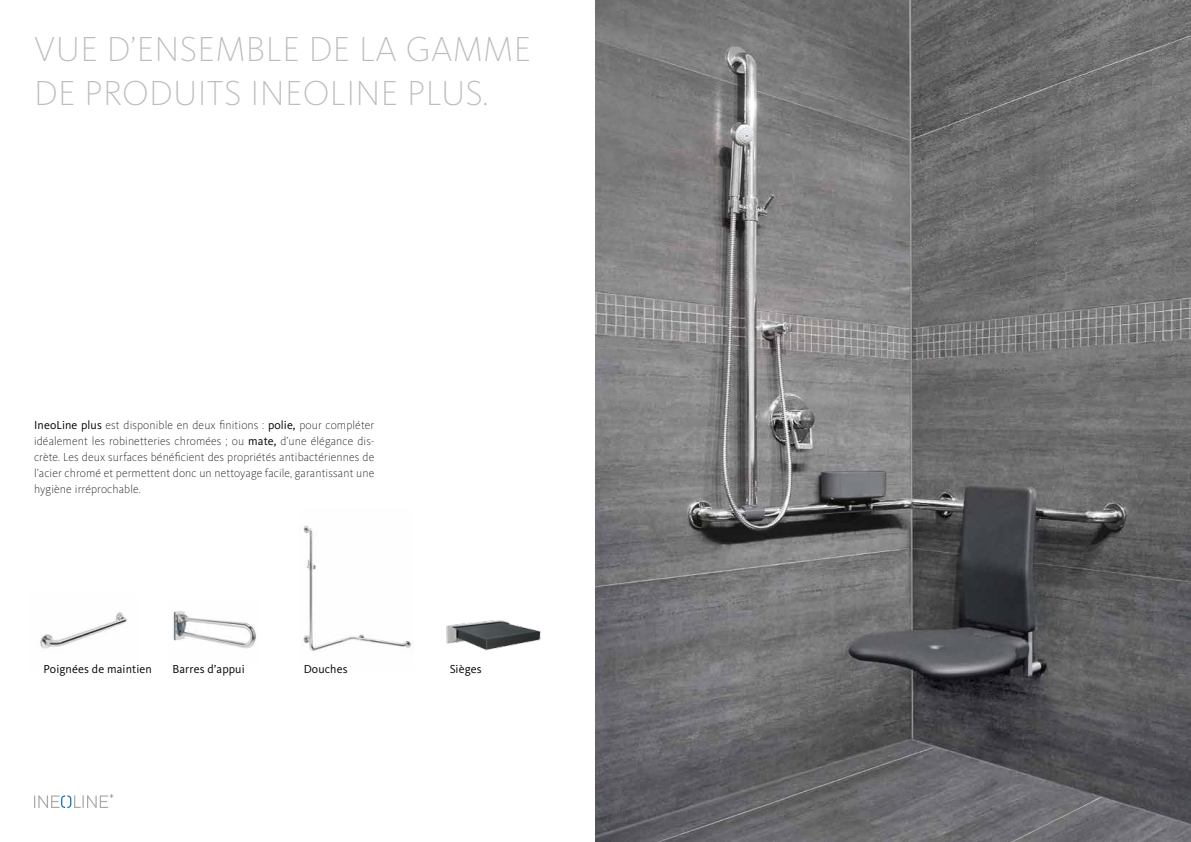
<style>
.page{position:relative;width:1191px;height:842px;background:#fff}
.page>*{position:absolute;margin:0;border:0;box-sizing:border-box;transform-origin:0 0}
.t1{font:200 36px/43.2px "Kievit OT";letter-spacing:.01em;color:#bcbcbc}
.t2{font:200 12px/16px "Kievit OT";letter-spacing:.01em;color:#000;text-align:justify}
.t3{font:12px "Kievit OT";letter-spacing:.01em;color:#000}
.s1{font-weight:400}
</style>
<div class="page">
<svg style="left:34px;top:794px;width:79px;height:14px"></svg>
<img style="left:40px;top:612px;width:87px;height:37px">
<img style="left:173px;top:611px;width:83px;height:37px">
<img style="left:303px;top:525px;width:110px;height:126px">
<img style="left:446px;top:620px;width:95px;height:31px">
<img style="left:595px;top:0;width:596px;height:842px">
<h1 class="t1" style="left:34px;top:29px;width:498px">VUE D’ENSEMBLE DE LA GAMME<br>DE PRODUITS INEOLINE PLUS.</h1>
<p class="t2" style="left:34px;top:417px;width:342px"><span class="s1">IneoLine plus</span> est disponible en deux finitions : <span class="s1">polie,</span> pour compléter idéalement les robinetteries chromées ; ou <span class="s1">mate,</span> d’une élégance dis&shy;crète. Les deux surfaces bénéficient des propriétés antibactériennes de l’acier chromé et permettent donc un nettoyage facile, garantissant une hygiène irréprochable.</p>
<p class="t3" style="left:43px;top:662px;width:110px">Poignées de maintien</p>
<p class="t3" style="left:172px;top:662px;width:74px">Barres d’appui</p>
<p class="t3" style="left:304px;top:662px;width:45px">Douches</p>
<p class="t3" style="left:450px;top:662px;width:33px">Sièges</p>
</div>
